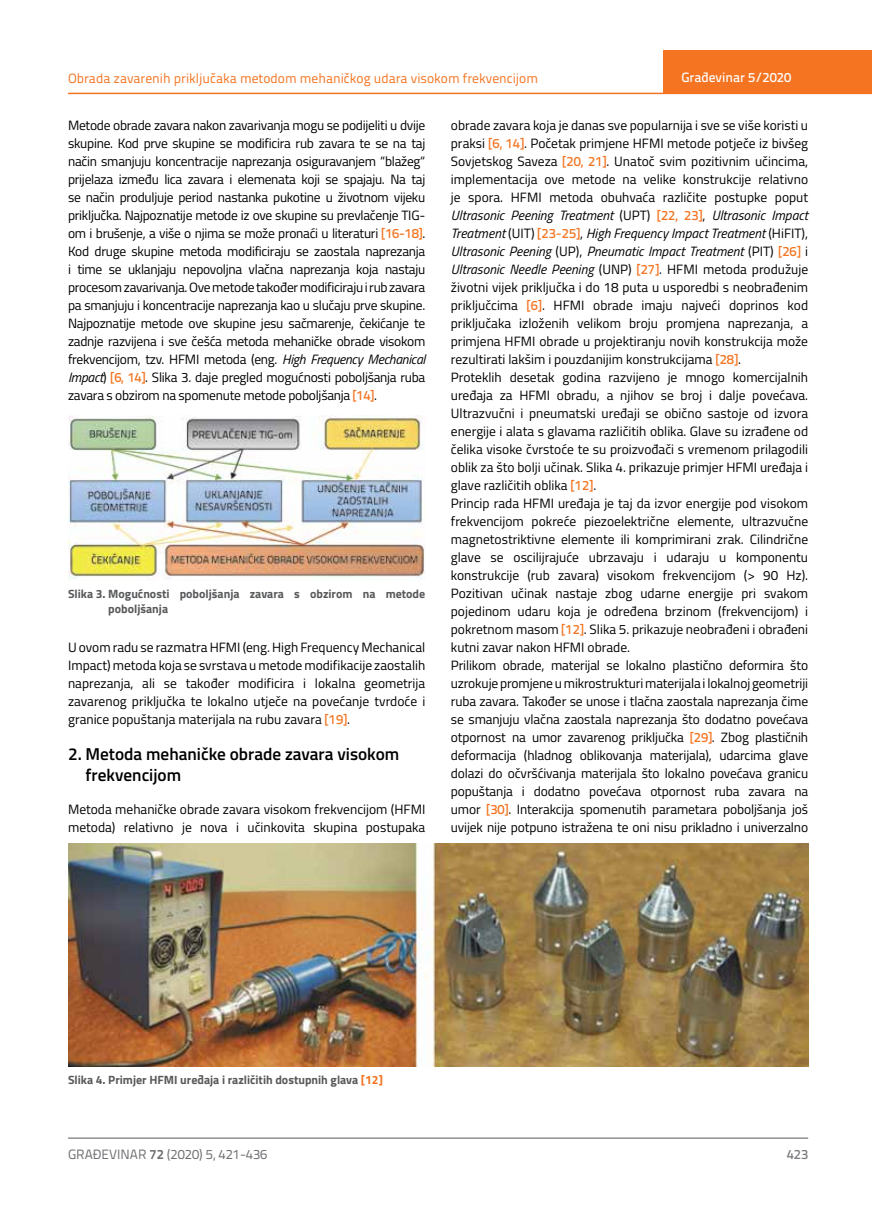
<style>
.page{position:relative;width:872px;height:1212px;background:#fff}
.page>*{position:absolute;margin:0;border:0;box-sizing:border-box;transform-origin:0 0}
.t1{font:600 17.25px/21px "Titillium";color:#000}
.t2{font:13.5px/18px "Titillium";color:#000;text-align:justify}
.t3{font:13.5px "Titillium Text 22 L";color:#f47421}
.t4{font:13.5px "Titillium Text 22 L";color:#6d6e71}
.t5{font:500 13.5px "Titillium Text 22 L";color:#fff}
.t6{font:500 13.5px "Titillium Text 22 L";color:#797a7d}
.t7{font:700 12px/15px "Titillium";color:#58595b}
.s1{font-family:"Titillium Text 22 L";font-weight:500;color:#f47421}
.s2{font-style:italic}
.s3{color:#f47421}
.s4{font-weight:700}
</style>
<div class="page">
<hr style="left:68px;top:93px;width:804px;height:1px;background:#f47421">
<div style="left:663px;top:50px;width:209px;height:44px;background:#f47421"></div>
<hr style="left:68px;top:1138px;width:740px;height:1px;background:#58595b">
<img style="left:68px;top:416px;width:357px;height:164px">
<img style="left:68px;top:843px;width:740px;height:223px">
<p class="t3" style="left:68px;top:68px;width:471px">Obrada zavarenih priključaka metodom mehaničkog udara visokom frekvencijom</p>
<p class="t2" style="left:68px;top:115px;width:359px">Metode obrade zavara nakon zavarivanja mogu se podijeliti u dvije skupine. Kod prve skupine se modificira rub zavara te se na taj način smanjuju koncentracije naprezanja osiguravanjem “blažeg“ prijelaza između lica zavara i elemenata koji se spajaju. Na taj se način produljuje period nastanka pukotine u životnom vijeku priključka. Najpoznatije metode iz ove skupine su prevlačenje TIG&shy;om i brušenje, a više o njima se može pronaći u literaturi <span class="s1">[16-18]</span>.<br>Kod druge skupine metoda modificiraju se zaostala naprezanja i time se uklanjaju nepovoljna vlačna naprezanja koja nastaju procesom zavarivanja. Ove metode također modificiraju i rub zavara pa smanjuju i koncentracije naprezanja kao u slučaju prve skupine.<br>Najpoznatije metode ove skupine jesu sačmarenje, čekićanje te zadnje razvijena i sve češća metoda mehaničke obrade visokom frekvencijom, tzv. HFMI metoda (eng. <span class="s2">High Frequency Mechanical Impact</span>) <span class="s1">[6, 14]</span>. Slika 3. daje pregled mogućnosti poboljšanja ruba zavara s obzirom na spomenute metode poboljšanja <span class="s1">[14]</span>.</p>
<p class="t5" style="left:681px;top:67px;width:111px">Građevinar 5/2020</p>
<p class="t2" style="left:451px;top:115px;width:359px;text-align:left">obrade zavara koja je danas sve popularnija i sve se više koristi u praksi <span class="s1">[6, 14]</span>. Početak primjene HFMI metode potječe iz bivšeg Sovjetskog Saveza <span class="s1">[20, 21]</span>. Unatoč svim pozitivnim učincima, implementacija ove metode na velike konstrukcije relativno je spora. HFMI metoda obuhvaća različite postupke poput <span class="s2">Ultrasonic Peening Treatment</span> (UPT) <span class="s1">[22, 23]</span>, <span class="s2">Ultrasonic Impact Treatment</span> (UIT) <span class="s1">[23-25]</span>, <span class="s2">High Frequency Impact Treatment</span> (HiFIT), <span class="s2">Ultrasonic Peening</span> (UP), <span class="s2">Pneumatic Impact Treatment</span> (PIT) <span class="s1">[26]</span> i <span class="s2">Ultrasonic Needle Peening</span> (UNP) <span class="s1">[27]</span>. HFMI metoda produžuje životni vijek priključka i do 18 puta u usporedbi s neobrađenim priključcima <span class="s1">[6]</span>. HFMI obrade imaju najveći doprinos kod priključaka izloženih velikom broju promjena naprezanja, a primjena HFMI obrade u projektiranju novih konstrukcija može rezultirati lakšim i pouzdanijim konstrukcijama <span class="s1">[28]</span>.<br>Proteklih desetak godina razvijeno je mnogo komercijalnih uređaja za HFMI obradu, a njihov se broj i dalje povećava.<br>Ultrazvučni i pneumatski uređaji se obično sastoje od izvora energije i alata s glavama različitih oblika. Glave su izrađene od čelika visoke čvrstoće te su proizvođači s vremenom prilagodili oblik za što bolji učinak. Slika 4. prikazuje primjer HFMI uređaja i glave različitih oblika <span class="s1">[12]</span>.<br>Princip rada HFMI uređaja je taj da izvor energije pod visokom frekvencijom pokreće piezoelektrične elemente, ultrazvučne magnetostriktivne elemente ili komprimirani zrak. Cilindrične glave se oscilijrajuće ubrzavaju i udaraju u komponentu konstrukcije (rub zavara) visokom frekvencijom (&gt; 90 Hz).<br>Pozitivan učinak nastaje zbog udarne energije pri svakom pojedinom udaru koja je određena brzinom (frekvencijom) i pokretnom masom <span class="s1">[12]</span>. Slika 5. prikazuje neobrađeni i obrađeni kutni zavar nakon HFMI obrade.<br>Prilikom obrade, materijal se lokalno plastično deformira što uzrokuje promjene u mikrostrukturi materijala i lokalnoj geometriji ruba zavara. Također se unose i tlačna zaostala naprezanja čime se smanjuju vlačna zaostala naprezanja što dodatno povećava otpornost na umor zavarenog priključka <span class="s1">[29]</span>. Zbog plastičnih deformacija (hladnog oblikovanja materijala), udarcima glave dolazi do očvršćivanja materijala što lokalno povećava granicu popuštanja i dodatno povećava otpornost ruba zavara na umor <span class="s1">[30]</span>. Interakcija spomenutih parametara poboljšanja još uvijek nije potpuno istražena te oni nisu prikladno i univerzalno</p>
<p class="t7" style="left:108px;top:586px;width:318px;text-indent:-40px">Slika 3. Mogućnosti poboljšanja zavara s obzirom na metode poboljšanja</p>
<p class="t2" style="left:68px;top:638px;width:359px">U ovom radu se razmatra HFMI (eng. High Frequency Mechanical Impact) metoda koja se svrstava u metode modifikacije zaostalih naprezanja, ali se također modificira i lokalna geometrija zavarenog priključka te lokalno utječe na povećanje tvrdoće i granice popuštanja materijala na rubu zavara <span class="s1">[19]</span>.</p>
<p class="t1" style="left:86px;top:743px;width:315px;text-indent:-18px">2. Metoda mehaničke obrade zavara visokom frekvencijom</p>
<p class="t2" style="left:68px;top:800px;width:359px">Metoda mehaničke obrade zavara visokom frekvencijom (HFMI metoda) relativno je nova i učinkovita skupina postupaka</p>
<p class="t7" style="left:68px;top:1072px;width:316px">Slika 4. Primjer HFMI uređaja i različitih dostupnih glava <span class="s3">[12]</span></p>
<p class="t4" style="left:68px;top:1144px;width:201px">GRAĐEVINAR <span class="s4">72</span> (2020) 5, 421-436</p>
<p class="t6" style="left:786px;top:1144px;width:23px">423</p>
</div>
